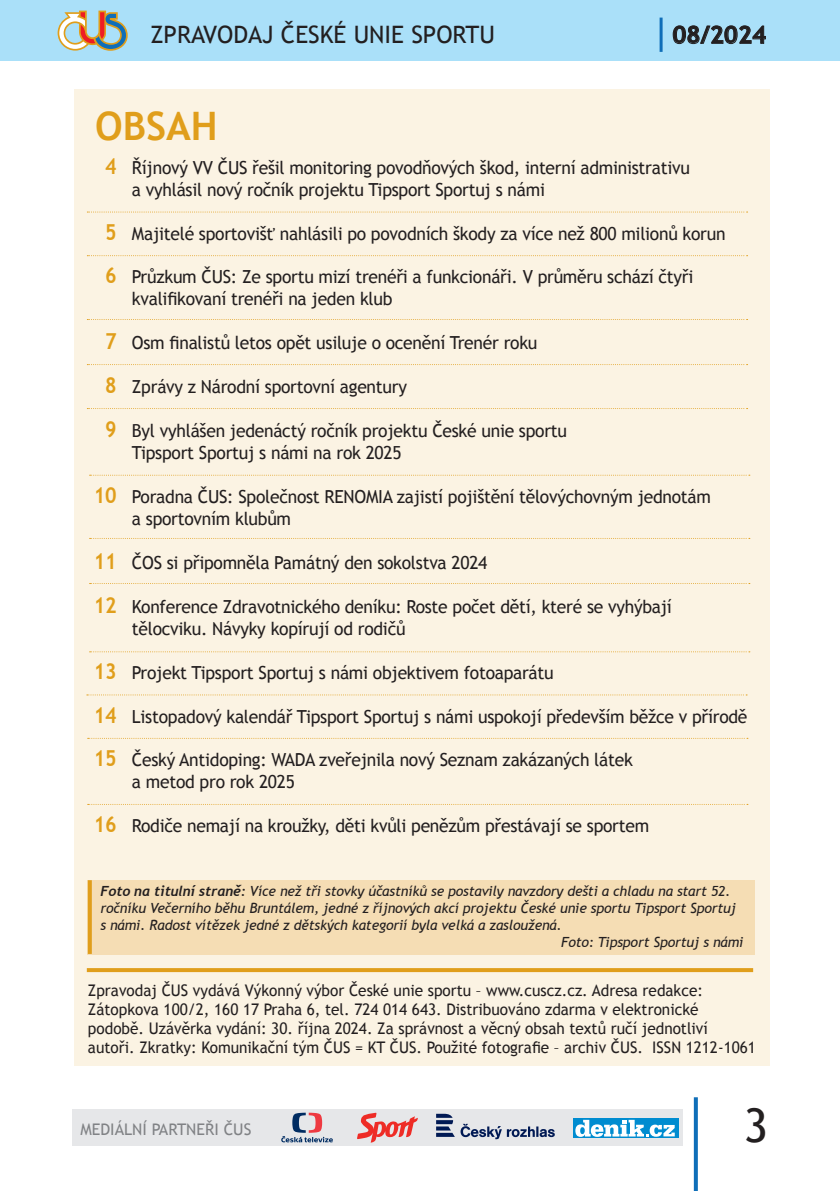
<style>
.page{position:relative;width:840px;height:1191px;background:#fff}
.page>*{position:absolute;margin:0;border:0;box-sizing:border-box;transform-origin:0 0}
.t1{font:46.4px "Trebuchet MS";color:#231f20}
.t2{font:700 39.2px "Trebuchet MS";color:#e09e1b}
.t3{font:24px "Trebuchet MS";color:#231f20}
.t4{font:700 24px "Trebuchet MS";color:#231f20}
.t5{font:18px/22px "Trebuchet MS";letter-spacing:-.015em;color:#231f20}
.t6{font:16px/19.2px "Trebuchet MS";color:#231f20;scale:.96 1}
.t7{font:16px "Trebuchet MS";color:#808285}
.t8{font:italic 14px "Trebuchet MS";letter-spacing:-.01em;color:#231f20}
.s1{font-weight:700;font-size:22px;color:#e09e1b}
.s2{font-family:"Trebuchet";font-weight:700}
</style>
<div class="page">
<div style="left:0;top:0;width:839px;height:61px;background:#aae0f9"></div>
<svg style="left:58px;top:11px;width:70px;height:40px"></svg>
<svg style="left:672px;top:25px;width:93px;height:19px"></svg>
<hr style="left:659px;top:18px;width:3px;height:34px;background:#0f6eb8">
<div style="left:74px;top:89px;width:695px;height:977px;background:#fbf3e3"></div>
<svg style="left:87px;top:968px;width:665px;height:4px;fill:#e09e1b"></svg>
<svg style="left:88px;top:738px;width:659px;height:1px"></svg>
<svg style="left:88px;top:804px;width:659px;height:1px"></svg>
<svg style="left:87px;top:694px;width:659px;height:1px"></svg>
<svg style="left:87px;top:255px;width:660px;height:1px"></svg>
<svg style="left:87px;top:211px;width:660px;height:1px"></svg>
<svg style="left:87px;top:319px;width:660px;height:1px"></svg>
<svg style="left:87px;top:364px;width:660px;height:1px"></svg>
<svg style="left:87px;top:408px;width:660px;height:1px"></svg>
<svg style="left:90px;top:475px;width:659px;height:1px"></svg>
<svg style="left:90px;top:538px;width:659px;height:1px"></svg>
<svg style="left:90px;top:583px;width:659px;height:1px"></svg>
<svg style="left:90px;top:651px;width:659px;height:1px"></svg>
<svg style="left:693px;top:1097px;width:4px;height:94px"></svg>
<div style="left:72px;top:1109px;width:609px;height:36px;background:#e6e7e9"></div>
<svg style="left:357px;top:1112px;width:60px;height:30px"></svg>
<svg style="left:281px;top:1112px;width:52px;height:30px"></svg>
<svg style="left:436px;top:1113px;width:18px;height:23px"></svg>
<svg style="left:460px;top:1123px;width:94px;height:16px"></svg>
<svg style="left:573px;top:1118px;width:104px;height:20px"></svg>
<svg style="left:575px;top:1119px;width:99px;height:17px"></svg>
<div style="left:87px;top:880px;width:667px;height:74px;background:#f5ddb4"></div>
<svg style="left:88px;top:880px;width:4px;height:74px"></svg>
<h3 class="t3" style="left:150px;top:21px;width:346px">ZPRAVODAJ ČESKÉ UNIE SPORTU</h3>
<h3 class="t4" style="left:672px;top:21px;width:95px">08/2024</h3>
<h2 class="t2" style="left:95px;top:101px;width:124px">OBSAH</h2>
<p class="t5" style="left:132px;top:156px;width:559px;text-indent:-27px"><span class="s1">4</span> Říjnový VV ČUS řešil monitoring povodňových škod, interní administrativu a vyhlásil nový ročník projektu Tipsport Sportuj s námi</p>
<p class="t5" style="left:105px;top:222px;width:621px"><span class="s1">5</span> Majitelé sportovišť nahlásili po povodních škody za více než 800 milionů korun</p>
<p class="t5" style="left:132px;top:266px;width:562px;text-indent:-27px"><span class="s1">6</span> Průzkum ČUS: Ze sportu mizí trenéři a funkcionáři. V průměru schází čtyři kvali昀椀kovaní trenéři na jeden klub</p>
<p class="t5" style="left:105px;top:332px;width:433px"><span class="s1">7</span> Osm 昀椀nalistů letos opět usiluje o ocenění Trenér roku</p>
<p class="t5" style="left:105px;top:376px;width:303px"><span class="s1">8</span> Zprávy z Národní sportovní agentury</p>
<p class="t5" style="left:132px;top:420px;width:436px;text-indent:-27px"><span class="s1">9</span> Byl vyhlášen jedenáctý ročník projektu České unie sportu<br>Tipsport Sportuj s námi na rok 2025</p>
<p class="t5" style="left:132px;top:486px;width:580px;text-indent:-38px"><span class="s1">10</span> Poradna ČUS: Společnost RENOMIA zajistí pojištění tělovýchovným jednotám a sportovním klubům</p>
<p class="t5" style="left:94px;top:552px;width:395px"><span class="s1">11</span> ČOS si připomněla Památný den sokolstva 2024</p>
<p class="t5" style="left:132px;top:595px;width:541px;text-indent:-38px"><span class="s1">12</span> Konference Zdravotnického deníku: Roste počet dětí, které se vyhýbají tělocviku. Návyky kopírují od rodičů</p>
<p class="t5" style="left:94px;top:661px;width:461px"><span class="s1">13</span> Projekt Tipsport Sportuj s námi objektivem fotoaparátu</p>
<p class="t5" style="left:94px;top:705px;width:654px"><span class="s1">14</span> Listopadový kalendář Tipsport Sportuj s námi uspokojí především běžce v přírodě</p>
<p class="t5" style="left:132px;top:749px;width:502px;text-indent:-38px"><span class="s1">15</span> Český Antidoping: WADA zveřejnila nový Seznam zakázaných látek a metod pro rok 2025</p>
<p class="t5" style="left:94px;top:815px;width:556px"><span class="s1">16</span> Rodiče nemají na kroužky, děti kvůli penězům přestávají se sportem</p>
<p class="t8" style="left:100px;top:883px;width:631px"><span class="s2">Foto na titulní straně:</span> Více než tři stovky účastníků se postavily navzdory dešti a chladu na start 52.</p>
<p class="t8" style="left:100px;top:900px;width:636px">ročníku Večerního běhu Bruntálem, jedné z říjnových akcí projektu České unie sportu Tipsport Sportuj</p>
<p class="t8" style="left:100px;top:917px;width:463px">s námi. Radost vítězek jedné z dětských kategorií byla velká a zasloužená.</p>
<p class="t8" style="left:561px;top:933px;width:184px">Foto: Tipsport Sportuj s námi</p>
<p class="t6" style="left:88px;top:980px;width:696px">Zpravodaj ČUS vydává Výkonný výbor České unie sportu – www.cuscz.cz. Adresa redakce:<br>Zátopkova 100/2, 160 17 Praha 6, tel. 724 014 643. Distribuováno zdarma v elektronické podobě. Uzávěrka vydání: 30. října 2024. Za správnost a věcný obsah textů ručí jednotliví autoři. Zkratky: Komunikační tým ČUS = KT ČUS. Použité fotogra昀椀e – archiv ČUS. ISSN 1212-1061</p>
<p class="t7" style="left:80px;top:1119px;width:172px">MEDIÁLNÍ PARTNEŘI ČUS</p>
<h1 class="t1" style="left:743px;top:1098px;width:26px">3</h1>
</div>
